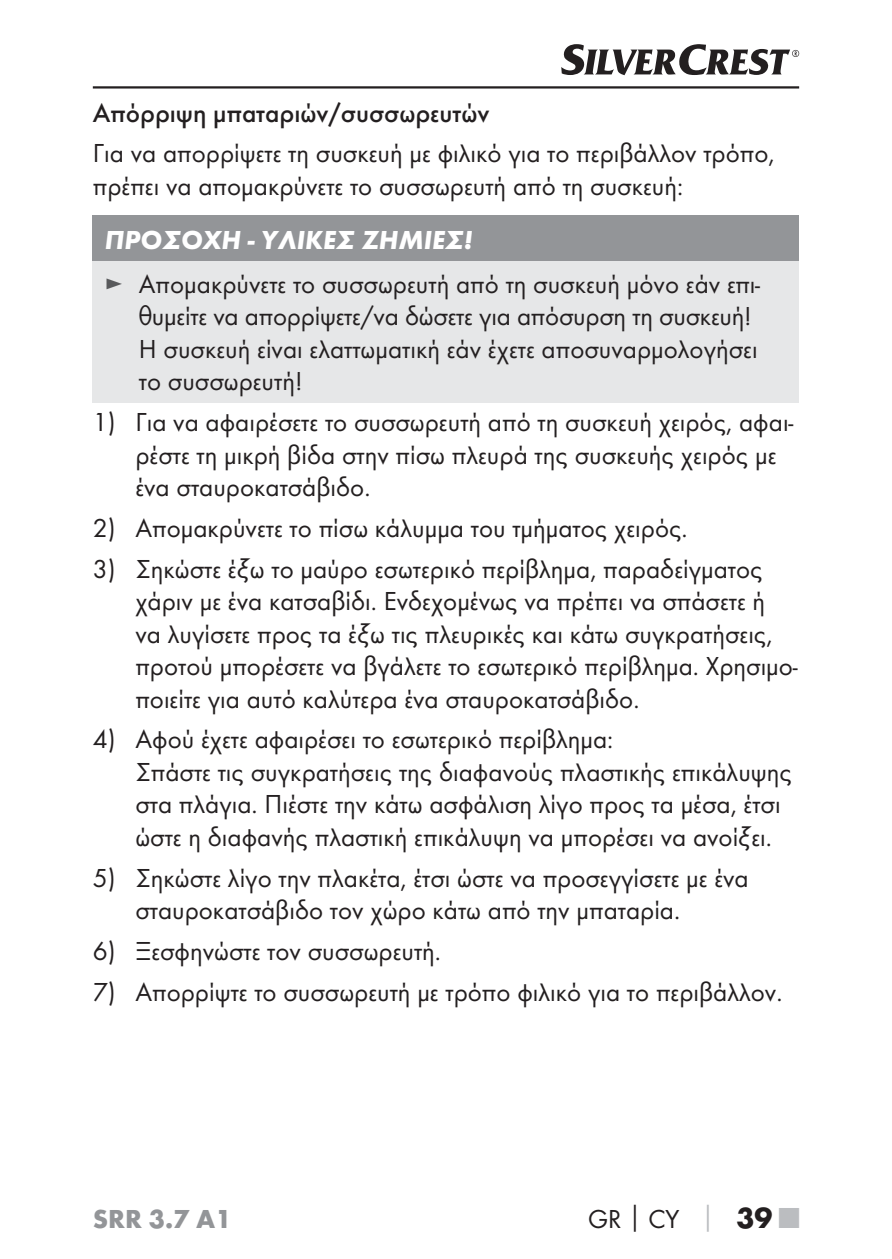
<style>
.page{position:relative;width:892px;height:1259px;background:#fff}
.page>*{position:absolute;margin:0;border:0;box-sizing:border-box;transform-origin:0 0}
.t1{font:27px/32.4px "Futura Boo";color:#231f20}
.t2{font:500 27px "Futura";color:#231f20}
.t3{font:italic 700 27px "Futura";color:#fff}
.t4{font:700 27px "Futura";color:#939598}
.s1{color:#58595b}
.s2{font-family:"Futura";font-weight:700}
.s3{font-family:"Futura";font-weight:700;color:#bbbdc0}
.s4{font-family:"Futura";font-weight:700;font-size:30px}
.s5{font-family:"Futura";font-weight:700;font-size:30px;color:#bbbdc0}
</style>
<div class="page">
<hr style="left:93px;top:86px;width:706px;height:3px;background:#231f20">
<svg style="left:561px;top:44px;width:238px;height:31px"></svg>
<div style="left:93px;top:215px;width:706px;height:46px;background:#939598"></div>
<div style="left:93px;top:261px;width:706px;height:141px;background:#e6e7e8"></div>
<p class="t2" style="left:93px;top:100px;width:398px">Απόρριψη μπαταριών/συσσωρευτών</p>
<p class="t1" style="left:93px;top:139px;width:683px">Για να απορρίψετε τη συσκευή με φιλικό για το περιβάλλον τρόπο, πρέπει να απομακρύνετε το συσσωρευτή από τη συσκευή:</p>
<p class="t3" style="left:105px;top:231px;width:369px">ΠΡΟΣΟΧΗ - ΥΛΙΚΕΣ ΖΗΜΙΕΣ!</p>
<p class="t1" style="left:139px;top:269px;width:622px;text-indent:-34px"><span class="s1">►</span> Απομακρύνετε το συσσωρευτή από τη συσκευή μόνο εάν επι&shy;θυμείτε να απορρίψετε/να δώσετε για απόσυρση τη συσκευή!<br>Η συσκευή είναι ελαττωματική εάν έχετε αποσυναρμολογήσει το συσσωρευτή!</p>
<p class="t1" style="left:135px;top:407px;width:659px;text-indent:-43px">1) Για να αφαιρέσετε το συσσωρευτή από τη συσκευή χειρός, αφαι&shy;ρέστε τη μικρή βίδα στην πίσω πλευρά της συσκευής χειρός με ένα σταυροκατσάβιδο.</p>
<p class="t1" style="left:93px;top:513px;width:596px">2) Απομακρύνετε το πίσω κάλυμμα του τμήματος χειρός.</p>
<p class="t1" style="left:135px;top:554px;width:663px;text-indent:-43px">3) Σηκώστε έξω το μαύρο εσωτερικό περίβλημα, παραδείγματος χάριν με ένα κατσαβίδι. Ενδεχομένως να πρέπει να σπάσετε ή<br>να λυγίσετε προς τα έξω τις πλευρικές και κάτω συγκρατήσεις, προτού μπορέσετε να βγάλετε το εσωτερικό περίβλημα. Χρησιμο&shy;ποιείτε για αυτό καλύτερα ένα σταυροκατσάβιδο.</p>
<p class="t1" style="left:135px;top:724px;width:658px;text-indent:-43px">4) Αφού έχετε αφαιρέσει το εσωτερικό περίβλημα:<br>Σπάστε τις συγκρατήσεις της διαφανούς πλαστικής επικάλυψης στα πλάγια. Πιέστε την κάτω ασφάλιση λίγο προς τα μέσα, έτσι ώστε η διαφανής πλαστική επικάλυψη να μπορέσει να ανοίξει.</p>
<p class="t1" style="left:135px;top:862px;width:614px;text-indent:-43px">5) Σηκώστε λίγο την πλακέτα, έτσι ώστε να προσεγγίσετε με ένα σταυροκατσάβιδο τον χώρο κάτω από την μπαταρία.</p>
<p class="t1" style="left:93px;top:936px;width:349px">6) Ξεσφηνώστε τον συσσωρευτή.</p>
<p class="t1" style="left:93px;top:977px;width:691px">7) Απορρίψτε το συσσωρευτή με τρόπο φιλικό για το περιβάλλον.</p>
<p class="t4" style="left:93px;top:1208px;width:140px">SRR 3.7 A1</p>
<p class="t1" style="left:588px;top:1203px;width:212px">GR<span class="s2">│</span>CY <span class="s3">│</span> <span class="s4">39</span> <span class="s5">■</span></p>
</div>
